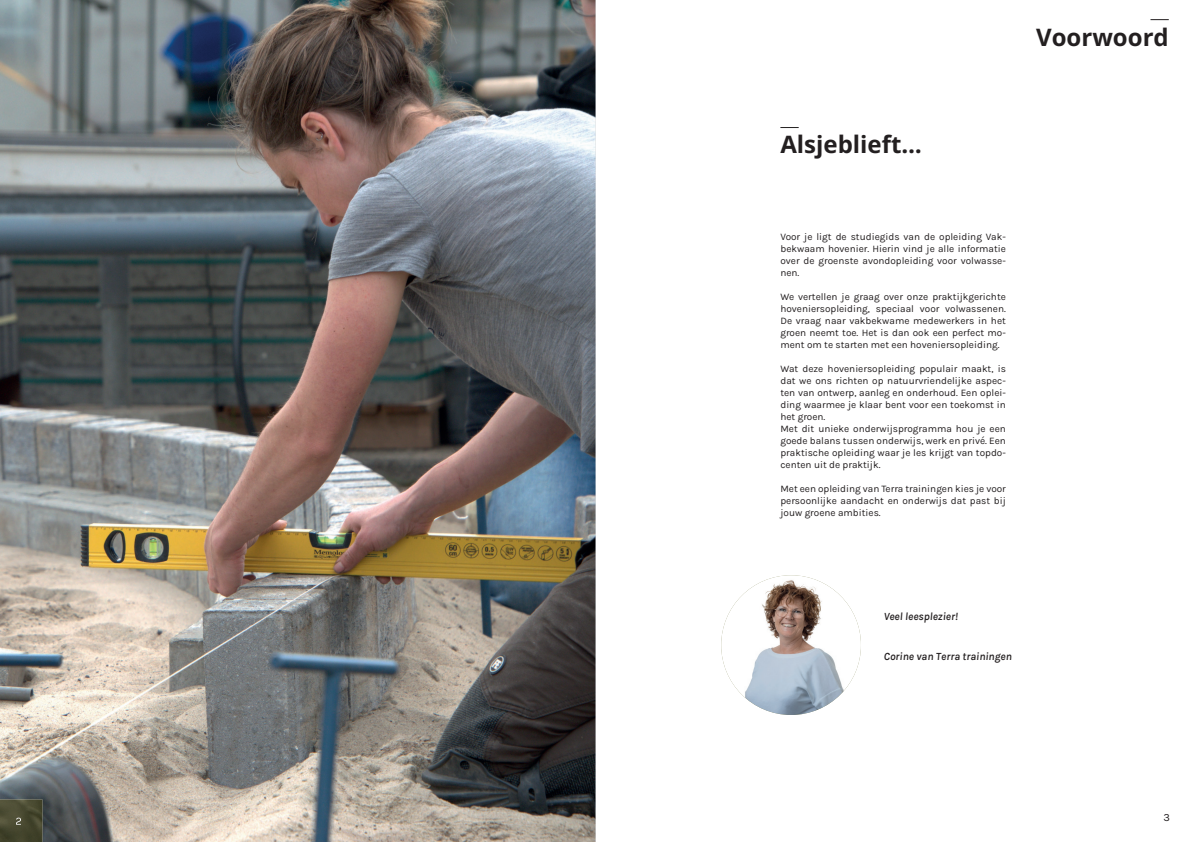
<style>
.page{position:relative;width:1191px;height:842px;background:#fff}
.page>*{position:absolute;margin:0;border:0;box-sizing:border-box;transform-origin:0 0}
.t1{font:24px "Open Sans";color:#231f20}
.t2{font:italic 11px "Karla";color:#231f20}
.t3{font:11px "Karla";color:#231f20}
.t4{font:10px/12px "Karla";color:#231f20;text-align:justify}
</style>
<div class="page">
<img style="left:0;top:0;width:595px;height:842px">
<svg style="left:780px;top:127px;width:18px;height:1px"></svg>
<img style="left:721px;top:575px;width:140px;height:140px;border-radius:70px">
<img style="left:0;top:799px;width:43px;height:43px">
<svg style="left:16px;top:818px;width:5px;height:7px"></svg>
<svg style="left:1150px;top:19px;width:18px;height:1px"></svg>
<h1 class="t1" style="left:1036px;top:21px;width:134px">Voorwoord</h1>
<h1 class="t1" style="left:780px;top:128px;width:143px">Alsjeblieft…</h1>
<p class="t4" style="left:780px;top:230px;width:227px">Voor je ligt de studiegids van de opleiding Vak&shy;bekwaam hovenier. Hierin vind je alle informatie over de groenste avondopleiding voor volwasse&shy;nen.</p>
<p class="t4" style="left:780px;top:290px;width:227px">We vertellen je graag over onze praktijkgerichte hoveniersopleiding, speciaal voor volwassenen.<br>De vraag naar vakbekwame medewerkers in het groen neemt toe. Het is dan ook een perfect mo&shy;ment om te starten met een hoveniersopleiding.</p>
<p class="t4" style="left:780px;top:362px;width:227px;text-align:left">Wat deze hoveniersopleiding populair maakt, is dat we ons richten op natuurvriendelijke aspec&shy;ten van ontwerp, aanleg en onderhoud. Een oplei&shy;ding waarmee je klaar bent voor een toekomst in het groen.<br>Met dit unieke onderwijsprogramma hou je een goede balans tussen onderwijs, werk en privé. Een praktische opleiding waar je les krijgt van topdo&shy;centen uit de praktijk.</p>
<p class="t4" style="left:780px;top:482px;width:227px">Met een opleiding van Terra trainingen kies je voor persoonlijke aandacht en onderwijs dat past bij jouw groene ambities.</p>
<p class="t2" style="left:883px;top:610px;width:76px">Veel leesplezier!</p>
<p class="t2" style="left:883px;top:649px;width:129px">Corine van Terra trainingen</p>
<p class="t3" style="left:1163px;top:810px;width:8px">3</p>
</div>
